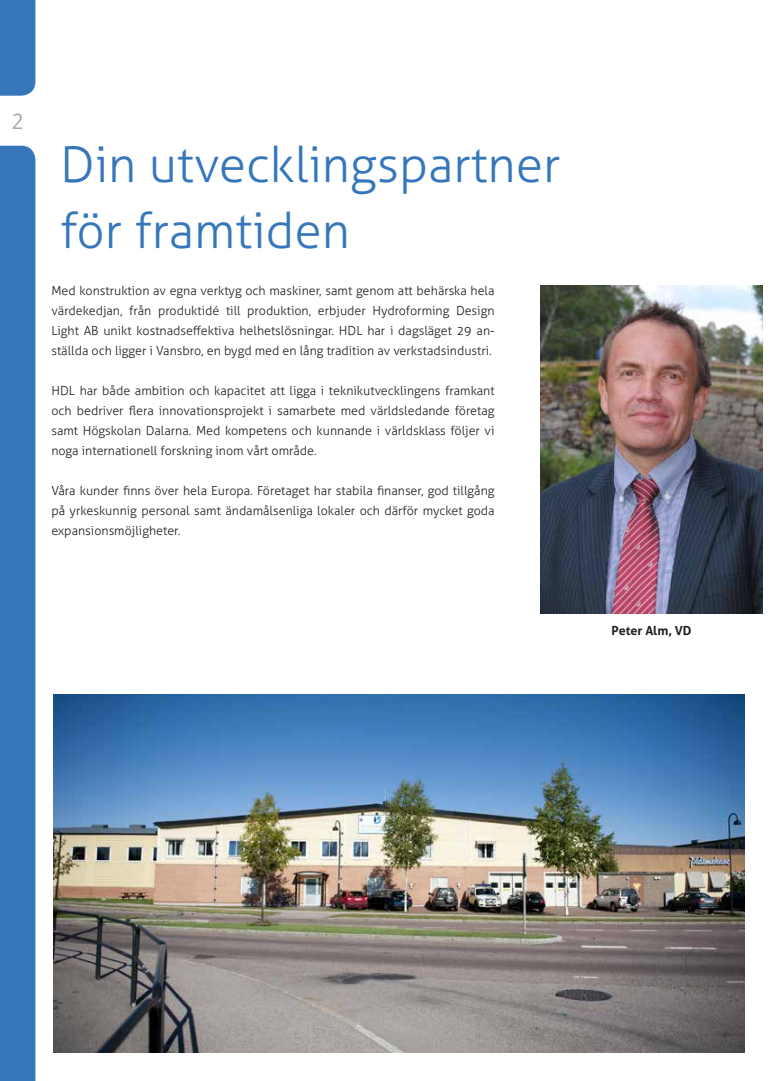
<style>
.page{position:relative;width:780px;height:1081px;background:#fff}
.page>*{position:absolute;margin:0;border:0;box-sizing:border-box;transform-origin:0 0}
.t1{font:300 49.38px/66.4px "Aller";color:#3677bc}
.t2{font:22.5px "Mundo Sans Std";color:#a7a9ac}
.t3{font:300 12.5px/20px "Aller";color:#231f20;text-align:justify}
.t4{font:700 12.5px "Aller";color:#231f20}
</style>
<div class="page">
<div style="left:0;top:0;width:35px;height:96px;background:#3677bc"></div>
<div style="left:0;top:146px;width:35px;height:935px;background:#3677bc"></div>
<img style="left:541px;top:286px;width:221px;height:327px">
<img style="left:53px;top:695px;width:691px;height:357px">
<h2 class="t2" style="left:12px;top:109px;width:13px">2</h2>
<h1 class="t1" style="left:60px;top:131px;width:501px">Din utvecklingspartner för framtiden</h1>
<p class="t3" style="left:51px;top:281px;width:444px">Med konstruktion av egna verktyg och maskiner, samt genom att behärska hela värdekedjan, från produktidé till produktion, erbjuder Hydroforming Design Light AB unikt kostnadseffektiva helhetslösningar. HDL har i dagsläget 29 an&shy;ställda och ligger i Vansbro, en bygd med en lång tradition av verkstadsindustri.</p>
<p class="t3" style="left:51px;top:381px;width:444px">HDL har både ambition och kapacitet att ligga i teknikutvecklingens framkant och bedriver flera innovationsprojekt i samarbete med världsledande företag samt Högskolan Dalarna. Med kompetens och kunnande i världsklass följer vi noga internationell forskning inom vårt område.</p>
<p class="t3" style="left:51px;top:481px;width:444px">Våra kunder finns över hela Europa. Företaget har stabila finanser, god tillgång på yrkeskunnig personal samt ändamålsenliga lokaler och därför mycket goda expansionsmöjligheter.</p>
<p class="t4" style="left:611px;top:623px;width:81px">Peter Alm, VD</p>
</div>
